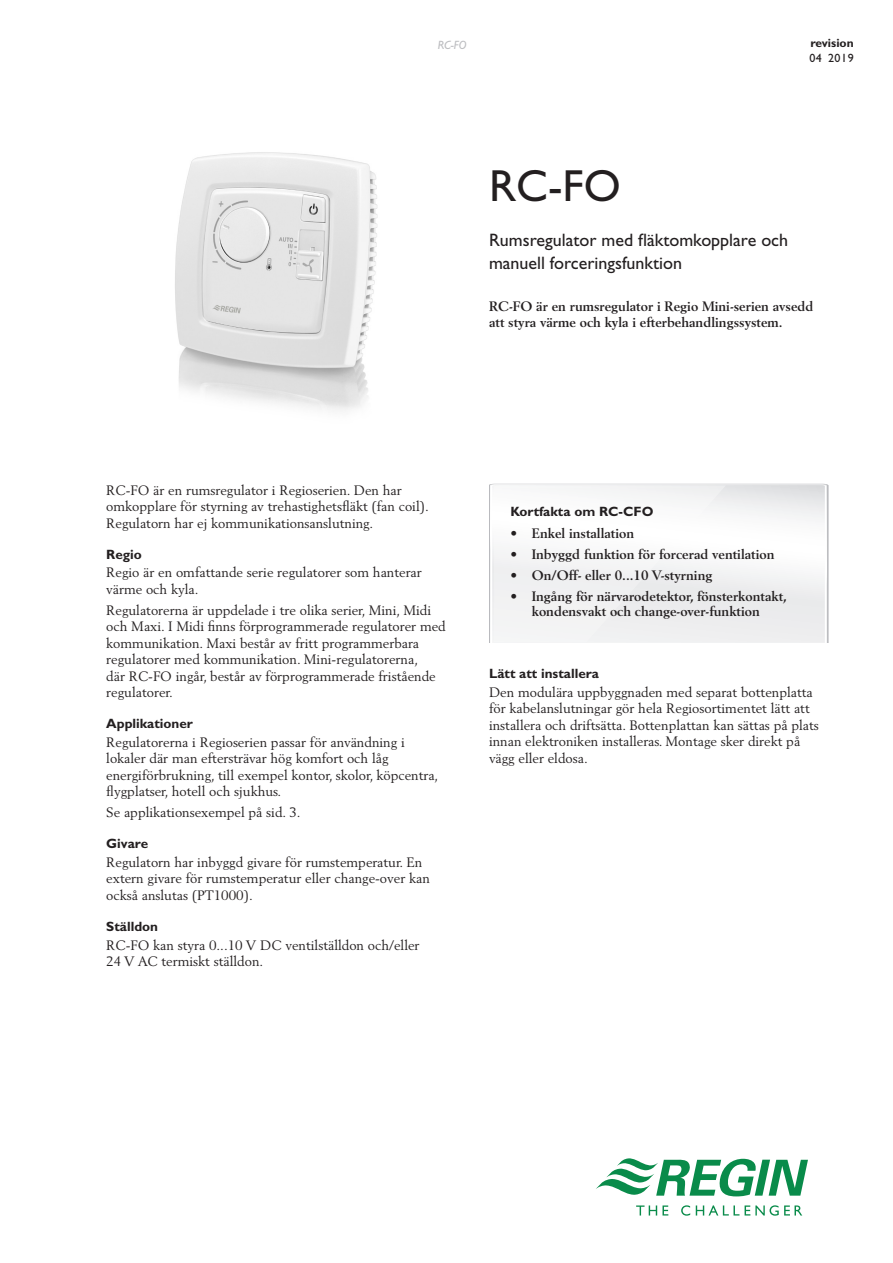
<style>
.page{position:relative;width:893px;height:1263px;background:#fff}
.page>*{position:absolute;margin:0;border:0;box-sizing:border-box;transform-origin:0 0}
.H_gill{font:45px "Gill Sans Std";color:#231f20}
.H_gill_mid{font:18px/22.5px "Gill Sans Std";color:#231f20}
.body{font:13.5px/16.5px "Berling LT Std";color:#231f20}
.H_berling_small_bold{font:700 13.5px/15.8px "Berling LT Std";color:#231f20}
.H_gill_bold_small{font:700 13.5px "Gill Sans Std";color:#231f20}
.t1{font:700 12px "Gill Sans Std";color:#231f20}
.t2{font:12px "Gill Sans Std";letter-spacing:.045em;color:#231f20}
.t3{font:italic 12px "Gill Sans Std";color:#bcbdc0}
</style>
<div class="page">
<svg style="left:596px;top:1158px;width:212px;height:38px"></svg>
<svg style="left:636px;top:1205px;width:32px;height:10px"></svg>
<svg style="left:681px;top:1205px;width:9px;height:11px"></svg>
<svg style="left:696px;top:1205px;width:43px;height:10px"></svg>
<svg style="left:745px;top:1205px;width:57px;height:11px"></svg>
<img style="left:175px;top:152px;width:203px;height:259px">
<svg style="left:492px;top:485px;width:333px;height:157px"></svg>
<svg style="left:494px;top:485px;width:232px;height:157px"></svg>
<p class="t3" style="left:438px;top:38px;width:30px">RC-FO</p>
<p class="t1" style="left:810px;top:36px;width:45px">revision</p>
<p class="t2" style="left:809px;top:51px;width:46px">04 2019</p>
<p class="H_gill" style="left:489px;top:159px;width:133px">RC-FO</p>
<p class="H_gill_mid" style="left:489px;top:229px;width:301px">Rumsregulator med fläktomkopplare och manuell forceringsfunktion</p>
<p class="H_berling_small_bold" style="left:489px;top:298px;width:326px">RC-FO är en rumsregulator i Regio Mini-serien avsedd att styra värme och kyla i efterbehandlingssystem.</p>
<p class="body" style="left:106px;top:481px;width:324px">RC-FO är en rumsregulator i Regioserien. Den har omkopplare för styrning av trehastighetsfläkt (fan coil).<br>Regulatorn har ej kommunikationsanslutning.</p>
<p class="H_gill_bold_small" style="left:106px;top:546px;width:37px">Regio</p>
<p class="body" style="left:106px;top:564px;width:317px">Regio är en omfattande serie regulatorer som hanterar värme och kyla.</p>
<p class="body" style="left:106px;top:601px;width:341px">Regulatorerna är uppdelade i tre olika serier, Mini, Midi och Maxi. I Midi finns förprogrammerade regulatorer med kommunikation. Maxi består av fritt programmerbara regulatorer med kommunikation. Mini-regulatorerna,<br>där RC-FO ingår, består av förprogrammerade fristående regulatorer.</p>
<p class="H_gill_bold_small" style="left:106px;top:716px;width:88px">Applikationer</p>
<p class="body" style="left:106px;top:734px;width:334px">Regulatorerna i Regioserien passar för användning i lokaler där man eftersträvar hög komfort och låg energiförbrukning, till exempel kontor, skolor, köpcentra, flygplatser, hotell och sjukhus.</p>
<p class="body" style="left:106px;top:804px;width:196px">Se applikationsexempel på sid. 3.</p>
<p class="H_gill_bold_small" style="left:106px;top:836px;width:43px">Givare</p>
<p class="body" style="left:106px;top:854px;width:325px">Regulatorn har inbyggd givare för rumstemperatur. En extern givare för rumstemperatur eller change-over kan också anslutas (PT1000).</p>
<p class="H_gill_bold_small" style="left:106px;top:918px;width:53px">Ställdon</p>
<p class="body" style="left:106px;top:936px;width:315px">RC-FO kan styra 0...10 V DC ventilställdon och/eller<br>24 V AC termiskt ställdon.</p>
<p class="H_gill_bold_small" style="left:510px;top:503px;width:144px">Kortfakta om RC-CFO</p>
<p class="H_berling_small_bold" style="left:510px;top:525px;width:125px">• Enkel installation</p>
<p class="H_berling_small_bold" style="left:510px;top:546px;width:265px">• Inbyggd funktion för forcerad ventilation</p>
<p class="H_berling_small_bold" style="left:510px;top:567px;width:203px">• On/Off- eller 0...10 V-styrning</p>
<p class="H_berling_small_bold" style="left:510px;top:588px;width:278px;text-align:center">• Ingång för närvarodetektor, fönsterkontakt, kondensvakt och change-over-funktion</p>
<p class="H_gill_bold_small" style="left:489px;top:665px;width:111px">Lätt att installera</p>
<p class="body" style="left:489px;top:683px;width:331px">Den modulära uppbyggnaden med separat bottenplatta för kabelanslutningar gör hela Regiosortimentet lätt att installera och driftsätta. Bottenplattan kan sättas på plats innan elektroniken installeras. Montage sker direkt på vägg eller eldosa.</p>
</div>
